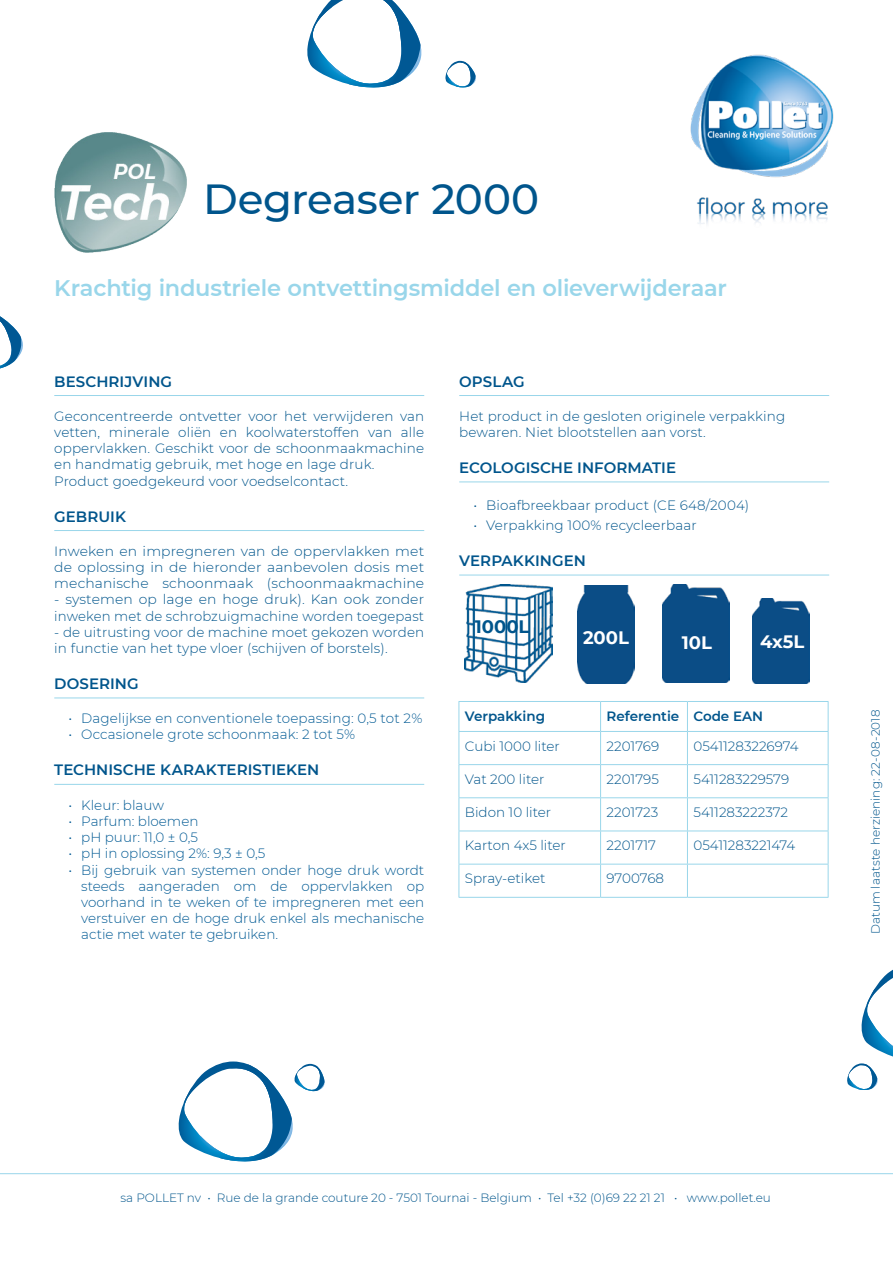
<style>
.page{position:relative;width:893px;height:1263px;background:#fff}
.page>*{position:absolute;margin:0;border:0;box-sizing:border-box;transform-origin:0 0}
.t1{font:500 42px "Montserrat";letter-spacing:-.01em;color:#00558c}
.t2{font:600 22.5px "Montserrat";letter-spacing:-.01em;color:#99d6ea}
.t3{font:700 18px "Montserrat";color:#fff}
.t4{font:700 18px "Montserrat";color:#00558c}
.Subtitle{font:600 15px "Montserrat";letter-spacing:.005em;color:#00558c}
.Texte{font:300 13.5px/16.2px "Montserrat";color:#00558c;text-align:justify}
.t5{font:300 13.5px/16.2px "Montserrat";color:#005a94;text-align:justify}
.Body_tekst{font:300 13.5px/16.2px "Montserrat";letter-spacing:.01em;color:#00558c}
.t6{font:600 13.5px "Montserrat";color:#00558c}
.t7{font:300 12px "Montserrat";color:#00558c}
</style>
<div class="page">
<hr style="left:54px;top:395px;width:370px;height:1px;background:#99d6ea">
<hr style="left:54px;top:530px;width:370px;height:1px;background:#99d6ea">
<hr style="left:54px;top:697px;width:370px;height:1px;background:#99d6ea">
<hr style="left:54px;top:784px;width:370px;height:1px;background:#99d6ea">
<hr style="left:459px;top:395px;width:370px;height:1px;background:#99d6ea">
<hr style="left:459px;top:481px;width:370px;height:1px;background:#99d6ea">
<hr style="left:459px;top:575px;width:370px;height:1px;background:#99d6ea">
<img style="left:690px;top:54px;width:144px;height:170px">
<svg style="left:307px;top:0;width:115px;height:88px"></svg>
<svg style="left:178px;top:1061px;width:147px;height:101px"></svg>
<svg style="left:445px;top:61px;width:31px;height:27px"></svg>
<svg style="left:0;top:316px;width:23px;height:52px"></svg>
<hr style="left:0;top:1173px;width:893px;height:1px;background:#99d6ea">
<img style="left:54px;top:132px;width:132px;height:121px">
<svg style="left:861px;top:970px;width:32px;height:86px"></svg>
<svg style="left:847px;top:1063px;width:31px;height:27px"></svg>
<hr style="left:459px;top:701px;width:142px;height:1px;background:#99d6ea">
<svg style="left:459px;top:702px;width:1px;height:29px"></svg>
<hr style="left:601px;top:701px;width:86px;height:1px;background:#99d6ea">
<svg style="left:600px;top:702px;width:1px;height:29px"></svg>
<hr style="left:687px;top:701px;width:141px;height:1px;background:#99d6ea">
<svg style="left:687px;top:702px;width:1px;height:29px"></svg>
<svg style="left:828px;top:702px;width:1px;height:29px"></svg>
<hr style="left:459px;top:731px;width:142px;height:1px;background:#99d6ea">
<hr style="left:601px;top:731px;width:86px;height:1px;background:#99d6ea">
<hr style="left:687px;top:731px;width:141px;height:1px;background:#99d6ea">
<hr style="left:600px;top:732px;width:1px;height:32px;background:#99d6ea">
<hr style="left:687px;top:732px;width:1px;height:32px;background:#99d6ea">
<hr style="left:600px;top:765px;width:1px;height:32px;background:#99d6ea">
<hr style="left:687px;top:765px;width:1px;height:32px;background:#99d6ea">
<hr style="left:600px;top:798px;width:1px;height:32px;background:#99d6ea">
<hr style="left:687px;top:798px;width:1px;height:32px;background:#99d6ea">
<hr style="left:600px;top:831px;width:1px;height:33px;background:#99d6ea">
<hr style="left:687px;top:831px;width:1px;height:33px;background:#99d6ea">
<hr style="left:600px;top:864px;width:1px;height:33px;background:#99d6ea">
<hr style="left:687px;top:864px;width:1px;height:33px;background:#99d6ea">
<hr style="left:459px;top:732px;width:1px;height:32px;background:#99d6ea">
<hr style="left:828px;top:732px;width:1px;height:32px;background:#99d6ea">
<hr style="left:459px;top:764px;width:142px;height:1px;background:#99d6ea">
<hr style="left:459px;top:765px;width:1px;height:32px;background:#99d6ea">
<hr style="left:601px;top:764px;width:86px;height:1px;background:#99d6ea">
<hr style="left:687px;top:764px;width:141px;height:1px;background:#99d6ea">
<hr style="left:828px;top:765px;width:1px;height:32px;background:#99d6ea">
<hr style="left:459px;top:797px;width:142px;height:1px;background:#99d6ea">
<hr style="left:459px;top:798px;width:1px;height:32px;background:#99d6ea">
<hr style="left:601px;top:797px;width:86px;height:1px;background:#99d6ea">
<hr style="left:687px;top:797px;width:141px;height:1px;background:#99d6ea">
<hr style="left:828px;top:798px;width:1px;height:32px;background:#99d6ea">
<hr style="left:459px;top:830px;width:142px;height:1px;background:#99d6ea">
<hr style="left:459px;top:831px;width:1px;height:33px;background:#99d6ea">
<hr style="left:601px;top:830px;width:86px;height:1px;background:#99d6ea">
<hr style="left:687px;top:830px;width:141px;height:1px;background:#99d6ea">
<hr style="left:828px;top:831px;width:1px;height:33px;background:#99d6ea">
<hr style="left:459px;top:864px;width:142px;height:1px;background:#99d6ea">
<hr style="left:459px;top:864px;width:1px;height:33px;background:#99d6ea">
<hr style="left:601px;top:864px;width:86px;height:1px;background:#99d6ea">
<hr style="left:687px;top:864px;width:141px;height:1px;background:#99d6ea">
<hr style="left:828px;top:864px;width:1px;height:33px;background:#99d6ea">
<hr style="left:459px;top:897px;width:142px;height:1px;background:#99d6ea">
<hr style="left:601px;top:897px;width:86px;height:1px;background:#99d6ea">
<hr style="left:687px;top:897px;width:141px;height:1px;background:#99d6ea">
<img style="left:464px;top:585px;width:88px;height:97px">
<div style="left:577px;top:586px;width:57px;height:98px;background:#0b4d86"></div>
<img style="left:752px;top:598px;width:58px;height:85px">
<div style="left:663px;top:584px;width:66px;height:98px;background:#0b4d86"></div>
<p class="t1" style="left:203px;top:169px;width:338px">Degreaser 2000</p>
<p class="t2" style="left:54px;top:272px;width:674px">Krachtig industriele ontvettingsmiddel en olieverwijderaar</p>
<p class="Subtitle" style="left:54px;top:371px;width:119px">BESCHRIJVING</p>
<p class="Texte" style="left:54px;top:407px;width:371px">Geconcentreerde ontvetter voor het verwijderen van vetten, minerale oliën en koolwaterstoffen van alle oppervlakken. Geschikt voor de schoonmaakmachine en handmatig gebruik, met hoge en lage druk.</p>
<p class="Texte" style="left:54px;top:472px;width:295px">Product goedgekeurd voor voedselcontact.</p>
<p class="Subtitle" style="left:54px;top:506px;width:73px">GEBRUIK</p>
<p class="Body_tekst" style="left:54px;top:542px;width:371px;text-align:justify">Inweken en impregneren van de oppervlakken met de oplossing in de hieronder aanbevolen dosis met mechanische schoonmaak (schoonmaakmachine</p>
<p class="Body_tekst" style="left:54px;top:591px;width:371px">- systemen op lage en hoge druk). Kan ook zonder inweken met de schrobzuigmachine worden toegepast</p>
<p class="Body_tekst" style="left:54px;top:623px;width:371px">- de uitrusting voor de machine moet gekozen worden in functie van het type vloer (schijven of borstels).</p>
<p class="Subtitle" style="left:54px;top:673px;width:86px">DOSERING</p>
<p class="t5" style="left:69px;top:710px;width:355px">• Dagelijkse en conventionele toepassing: 0,5 tot 2%</p>
<p class="t5" style="left:69px;top:726px;width:288px">• Occasionele grote schoonmaak: 2 tot 5%</p>
<p class="Subtitle" style="left:54px;top:759px;width:267px">TECHNISCHE KARAKTERISTIEKEN</p>
<p class="t5" style="left:69px;top:796px;width:97px">• Kleur: blauw</p>
<p class="t5" style="left:69px;top:812px;width:131px">• Parfum: bloemen</p>
<p class="t5" style="left:69px;top:829px;width:131px">• pH puur: 11,0 ± 0,5</p>
<p class="t5" style="left:69px;top:845px;width:198px">• pH in oplossing 2%: 9,3 ± 0,5</p>
<p class="t5" style="left:81px;top:861px;width:344px;text-indent:-13px">• Bij gebruik van systemen onder hoge druk wordt steeds aangeraden om de oppervlakken op voorhand in te weken of te impregneren met een verstuiver en de hoge druk enkel als mechanische actie met water te gebruiken.</p>
<p class="Subtitle" style="left:459px;top:371px;width:67px">OPSLAG</p>
<p class="Texte" style="left:459px;top:407px;width:328px">Het product in de gesloten originele verpakking bewaren. Niet blootstellen aan vorst.</p>
<p class="Subtitle" style="left:459px;top:457px;width:218px">ECOLOGISCHE INFORMATIE</p>
<p class="Texte" style="left:473px;top:496px;width:277px">• Bioafbreekbaar product (CE 648/2004)</p>
<p class="Texte" style="left:473px;top:517px;width:225px">• Verpakking 100% recycleerbaar</p>
<p class="Subtitle" style="left:459px;top:550px;width:128px">VERPAKKINGEN</p>
<p class="t4" style="left:475px;top:614px;width:56px">1000L</p>
<p class="t3" style="left:583px;top:625px;width:47px">200L</p>
<p class="t3" style="left:760px;top:628px;width:46px">4x5L</p>
<p class="t3" style="left:682px;top:629px;width:32px">10L</p>
<p class="t6" style="left:465px;top:706px;width:82px">Verpakking</p>
<p class="t6" style="left:607px;top:706px;width:74px">Referentie</p>
<p class="t6" style="left:693px;top:706px;width:71px">Code EAN</p>
<p class="Texte" style="left:465px;top:737px;width:96px">Cubi 1000 liter</p>
<p class="Texte" style="left:607px;top:737px;width:54px">2201769</p>
<p class="Texte" style="left:693px;top:737px;width:107px">05411283226974</p>
<p class="Texte" style="left:465px;top:770px;width:81px">Vat 200 liter</p>
<p class="Texte" style="left:607px;top:770px;width:54px">2201795</p>
<p class="Texte" style="left:693px;top:770px;width:97px">5411283229579</p>
<p class="Texte" style="left:465px;top:803px;width:88px">Bidon 10 liter</p>
<p class="Texte" style="left:607px;top:803px;width:53px">2201723</p>
<p class="Texte" style="left:693px;top:803px;width:96px">5411283222372</p>
<p class="Texte" style="left:465px;top:837px;width:102px">Karton 4x5 liter</p>
<p class="Texte" style="left:607px;top:837px;width:51px">2201717</p>
<p class="Texte" style="left:693px;top:837px;width:103px">05411283221474</p>
<p class="Texte" style="left:465px;top:870px;width:82px">Spray-etiket</p>
<p class="Texte" style="left:607px;top:870px;width:59px">9700768</p>
<p class="t7" style="left:867px;top:934px;width:226px;rotate:-90deg">Datum laatste herziening: 22-08-2018</p>
<p class="t7" style="left:121px;top:1189px;width:652px">sa POLLET nv • Rue de la grande couture 20 - 7501 Tournai - Belgium • Tel +32 (0)69 22 21 21 • www.pollet.eu</p>
</div>
